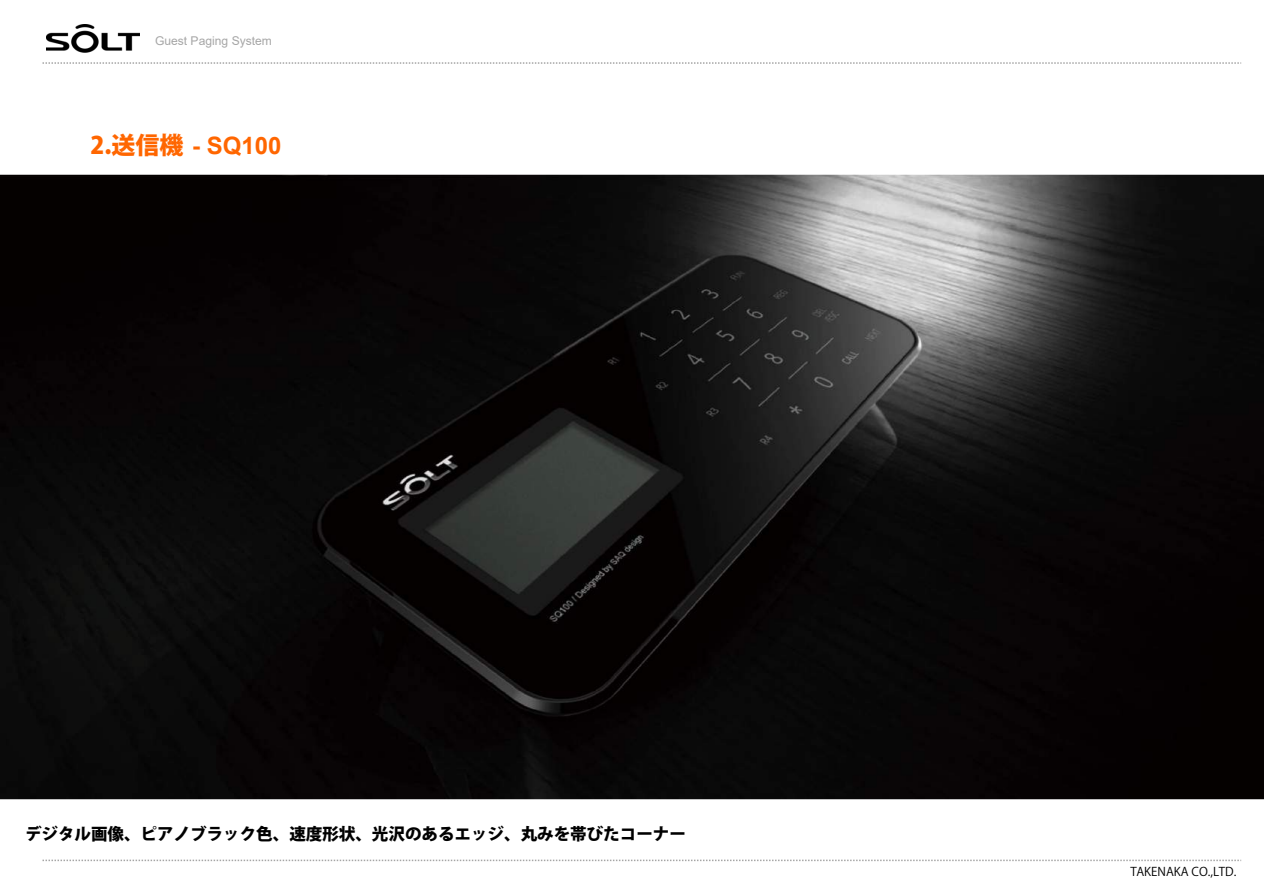
<style>
.page{position:relative;width:1264px;height:893px;background:#fff}
.page>*{position:absolute;margin:0;border:0;box-sizing:border-box;transform-origin:0 0}
.t1{font:700 24px "Arial";color:#f60}
.t2{font:800 16.5px "Koz Go Pr 6 N";letter-spacing:-.005em;color:#000}
.t3{font:12px "Arial";color:#a6a6a6}
.t4{font:12px "Koz Go Pr 6 N";color:#000}
.s1{font-family:"Koz Go Pr 6 N";font-weight:800}
</style>
<div class="page">
<img style="left:0;top:175px;width:1263px;height:624px">
<img style="left:46px;top:24px;width:94px;height:29px">
<svg style="left:42px;top:62px;width:1197px;height:2px"></svg>
<svg style="left:42px;top:860px;width:1197px;height:1px"></svg>
<p class="t3" style="left:155px;top:32px;width:118px">Guest Paging System</p>
<h1 class="t1" style="left:91px;top:128px;width:192px"><span class="s1">2.送信機</span> - SQ100</h1>
<p class="t2" style="left:25px;top:825px;width:662px">デジタル画像、ピアノブラック色、速度形状、光沢のあるエッジ、丸みを帯びたコーナー</p>
<p class="t4" style="left:1130px;top:865px;width:107px">TAKENAKA CO.,LTD.</p>
</div>
